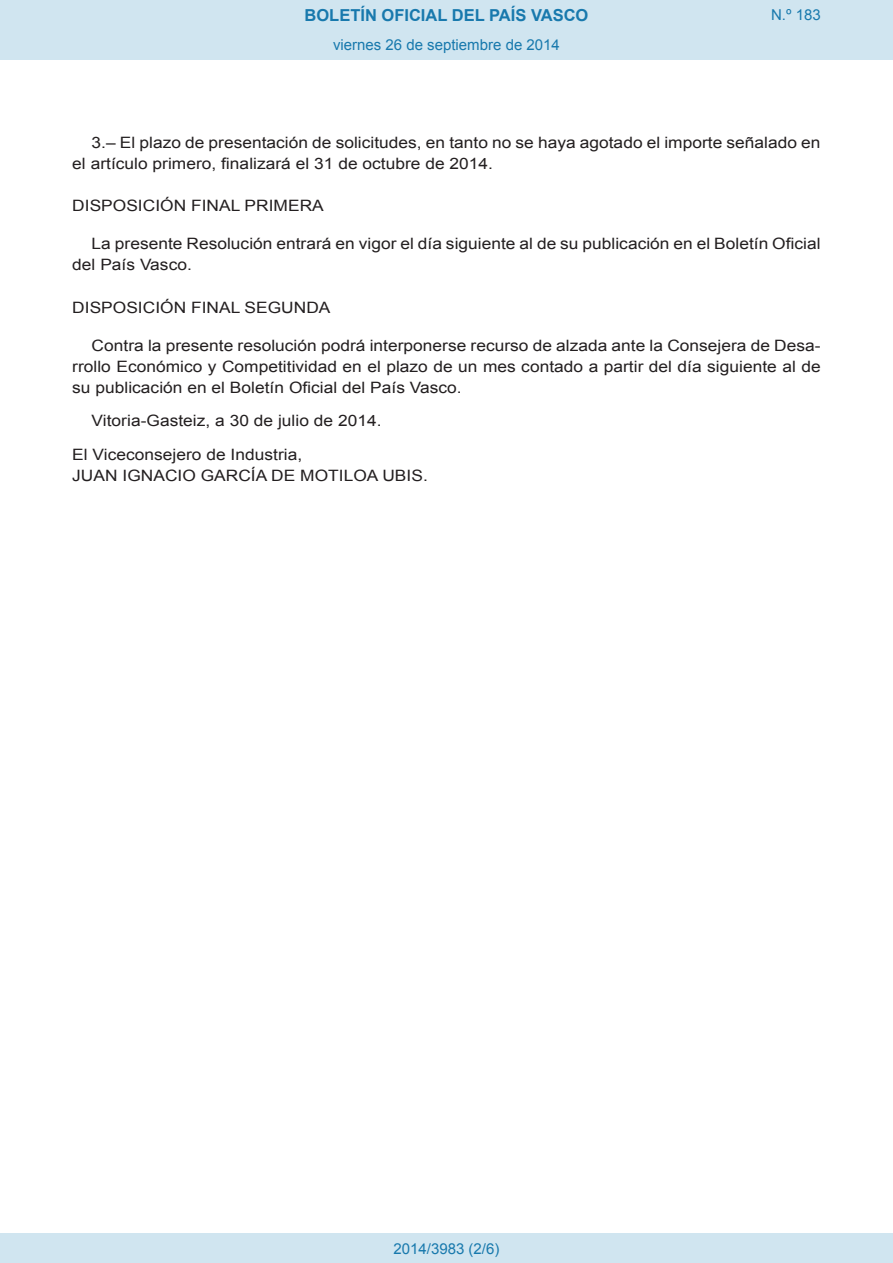
<style>
.page{position:relative;width:893px;height:1263px;background:#fff}
.page>*{position:absolute;margin:0;border:0;box-sizing:border-box;transform-origin:0 0}
.t1{font:700 16.5px "Arial";color:#1879ad}
.BOPVDetalle{font:15.6px/21px "Arial";color:#231f20;scale:1.11 1}
.BOPVDisposicion{font:15.6px "Arial";color:#231f20;scale:1.11 1}
.BOPVFirmaLugFec{font:15.6px "Arial";color:#231f20;scale:1.11 1}
.BOPVFirmaNombre{font:15.6px "Arial";color:#231f20;scale:1.11 1}
.BOPVFirmaPuesto{font:15.6px "Arial";color:#231f20;scale:1.11 1}
.Paginacion_Centro{font:15px "Arial";color:#1879ad}
</style>
<div class="page">
<div style="left:0;top:0;width:893px;height:60px;background:#d0e5f0"></div>
<div style="left:0;top:1233px;width:893px;height:30px;background:#d0e5f0"></div>
<p class="t1" style="left:305px;top:4px;width:285px">BOLETÍN OFICIAL DEL PAÍS VASCO</p>
<p class="Paginacion_Centro" style="left:333px;top:35px;width:228px">viernes 26 de septiembre de 2014</p>
<p class="Paginacion_Centro" style="left:771px;top:5px;width:51px">N.º 183</p>
<p class="BOPVDetalle" style="left:72px;top:132px;width:675px;text-indent:19px">3.– El plazo de presentación de solicitudes, en tanto no se haya agotado el importe señalado en el artículo primero, finalizará el 31 de octubre de 2014.</p>
<p class="BOPVDisposicion" style="left:72px;top:196px;width:228px">DISPOSICIÓN FINAL PRIMERA</p>
<p class="BOPVDetalle" style="left:72px;top:234px;width:676px;text-indent:19px">La presente Resolución entrará en vigor el día siguiente al de su publicación en el Boletín Oficial del País Vasco.</p>
<p class="BOPVDisposicion" style="left:72px;top:297px;width:234px">DISPOSICIÓN FINAL SEGUNDA</p>
<p class="BOPVDetalle" style="left:72px;top:335px;width:676px;text-align:justify;text-indent:19px">Contra la presente resolución podrá interponerse recurso de alzada ante la Consejera de Desa&shy;rrollo Económico y Competitividad en el plazo de un mes contado a partir del día siguiente al de su publicación en el Boletín Oficial del País Vasco.</p>
<p class="BOPVFirmaLugFec" style="left:92px;top:411px;width:263px">Vitoria-Gasteiz, a 30 de julio de 2014.</p>
<p class="BOPVFirmaPuesto" style="left:72px;top:444px;width:209px">El Viceconsejero de Industria,</p>
<p class="BOPVFirmaNombre" style="left:72px;top:465px;width:322px">JUAN IGNACIO GARCÍA DE MOTILOA UBIS.</p>
<p class="Paginacion_Centro" style="left:393px;top:1238px;width:107px">2014/3983 (2/6)</p>
</div>
